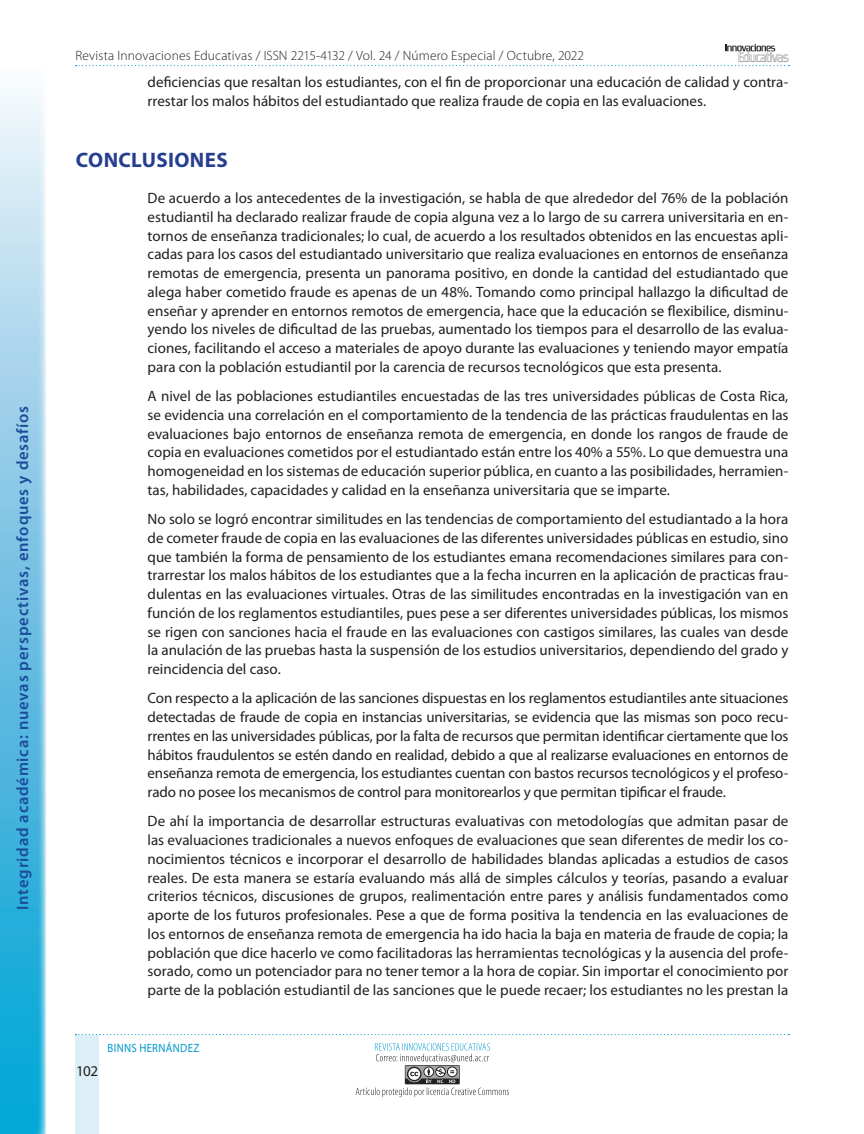
<style>
.page{position:relative;width:864px;height:1134px;background:#fff}
.page>*{position:absolute;margin:0;border:0;box-sizing:border-box;transform-origin:0 0}
.t1{font:700 21px "Myriad Pro";letter-spacing:.015em;color:#253f8e}
.t2{font:600 16.5px "Myriad Pro";letter-spacing:.05em;color:#1a4c99}
.t3{font:15px/18.8px "Myriad Pro";color:#231f20;text-align:justify}
.t4{font:300 13.5px "Myriad Pro";letter-spacing:.01em;color:#231f20}
.t5{font:12px "Myriad Pro";letter-spacing:.03em;color:#0097ce;scale:.9 1}
</style>
<div class="page">
<svg style="left:76px;top:44px;width:713px;height:22px"></svg>
<div style="left:76px;top:1035px;width:23px;height:99px;background:#dceef7"></div>
<svg style="left:75px;top:1034px;width:714px;height:1px"></svg>
<svg style="left:356px;top:1043px;width:153px;height:54px"></svg>
<svg style="left:0;top:91px;width:46px;height:1043px;background:#78c7e5"></svg>
<p class="t2" style="left:13px;top:910px;width:506px;rotate:-90deg">Integridad académica: nuevas perspectivas, enfoques y desafíos</p>
<p class="t4" style="left:76px;top:48px;width:510px">Revista Innovaciones Educativas / ISSN 2215-4132 / Vol. 24 / Número Especial / Octubre, 2022</p>
<p class="t3" style="left:148px;top:73px;width:642px">deficiencias que resaltan los estudiantes, con el fin de proporcionar una educación de calidad y contra&shy;rrestar los malos hábitos del estudiantado que realiza fraude de copia en las evaluaciones.</p>
<h1 class="t1" style="left:76px;top:148px;width:154px">CONCLUSIONES</h1>
<p class="t3" style="left:148px;top:189px;width:642px">De acuerdo a los antecedentes de la investigación, se habla de que alrededor del 76% de la población estudiantil ha declarado realizar fraude de copia alguna vez a lo largo de su carrera universitaria en en&shy;tornos de enseñanza tradicionales; lo cual, de acuerdo a los resultados obtenidos en las encuestas apli&shy;cadas para los casos del estudiantado universitario que realiza evaluaciones en entornos de enseñanza remotas de emergencia, presenta un panorama positivo, en donde la cantidad del estudiantado que alega haber cometido fraude es apenas de un 48%. Tomando como principal hallazgo la dificultad de enseñar y aprender en entornos remotos de emergencia, hace que la educación se flexibilice, disminu&shy;yendo los niveles de dificultad de las pruebas, aumentado los tiempos para el desarrollo de las evalua&shy;ciones, facilitando el acceso a materiales de apoyo durante las evaluaciones y teniendo mayor empatía para con la población estudiantil por la carencia de recursos tecnológicos que esta presenta.</p>
<p class="t3" style="left:148px;top:387px;width:642px">A nivel de las poblaciones estudiantiles encuestadas de las tres universidades públicas de Costa Rica, se evidencia una correlación en el comportamiento de la tendencia de las prácticas fraudulentas en las evaluaciones bajo entornos de enseñanza remota de emergencia, en donde los rangos de fraude de copia en evaluaciones cometidos por el estudiantado están entre los 40% a 55%. Lo que demuestra una homogeneidad en los sistemas de educación superior pública, en cuanto a las posibilidades, herramien&shy;tas, habilidades, capacidades y calidad en la enseñanza universitaria que se imparte.</p>
<p class="t3" style="left:148px;top:510px;width:642px">No solo se logró encontrar similitudes en las tendencias de comportamiento del estudiantado a la hora de cometer fraude de copia en las evaluaciones de las diferentes universidades públicas en estudio, sino que también la forma de pensamiento de los estudiantes emana recomendaciones similares para con&shy;trarrestar los malos hábitos de los estudiantes que a la fecha incurren en la aplicación de practicas frau&shy;dulentas en las evaluaciones virtuales. Otras de las similitudes encontradas en la investigación van en función de los reglamentos estudiantiles, pues pese a ser diferentes universidades públicas, los mismos se rigen con sanciones hacia el fraude en las evaluaciones con castigos similares, las cuales van desde la anulación de las pruebas hasta la suspensión de los estudios universitarios, dependiendo del grado y reincidencia del caso.</p>
<p class="t3" style="left:148px;top:689px;width:642px">Con respecto a la aplicación de las sanciones dispuestas en los reglamentos estudiantiles ante situaciones detectadas de fraude de copia en instancias universitarias, se evidencia que las mismas son poco recu&shy;rrentes en las universidades públicas, por la falta de recursos que permitan identificar ciertamente que los hábitos fraudulentos se estén dando en realidad, debido a que al realizarse evaluaciones en entornos de enseñanza remota de emergencia, los estudiantes cuentan con bastos recursos tecnológicos y el profeso&shy;rado no posee los mecanismos de control para monitorearlos y que permitan tipificar el fraude.</p>
<p class="t3" style="left:148px;top:812px;width:642px">De ahí la importancia de desarrollar estructuras evaluativas con metodologías que admitan pasar de las evaluaciones tradicionales a nuevos enfoques de evaluaciones que sean diferentes de medir los co&shy;nocimientos técnicos e incorporar el desarrollo de habilidades blandas aplicadas a estudios de casos reales. De esta manera se estaría evaluando más allá de simples cálculos y teorías, pasando a evaluar criterios técnicos, discusiones de grupos, realimentación entre pares y análisis fundamentados como aporte de los futuros profesionales. Pese a que de forma positiva la tendencia en las evaluaciones de los entornos de enseñanza remota de emergencia ha ido hacia la baja en materia de fraude de copia; la población que dice hacerlo ve como facilitadoras las herramientas tecnológicas y la ausencia del profe&shy;sorado, como un potenciador para no tener temor a la hora de copiar. Sin importar el conocimiento por parte de la población estudiantil de las sanciones que le puede recaer; los estudiantes no les prestan la</p>
<p class="t3" style="left:76px;top:1062px;width:24px">102</p>
<p class="t5" style="left:108px;top:1041px;width:103px">BINNS HERNÁNDEZ</p>
</div>
